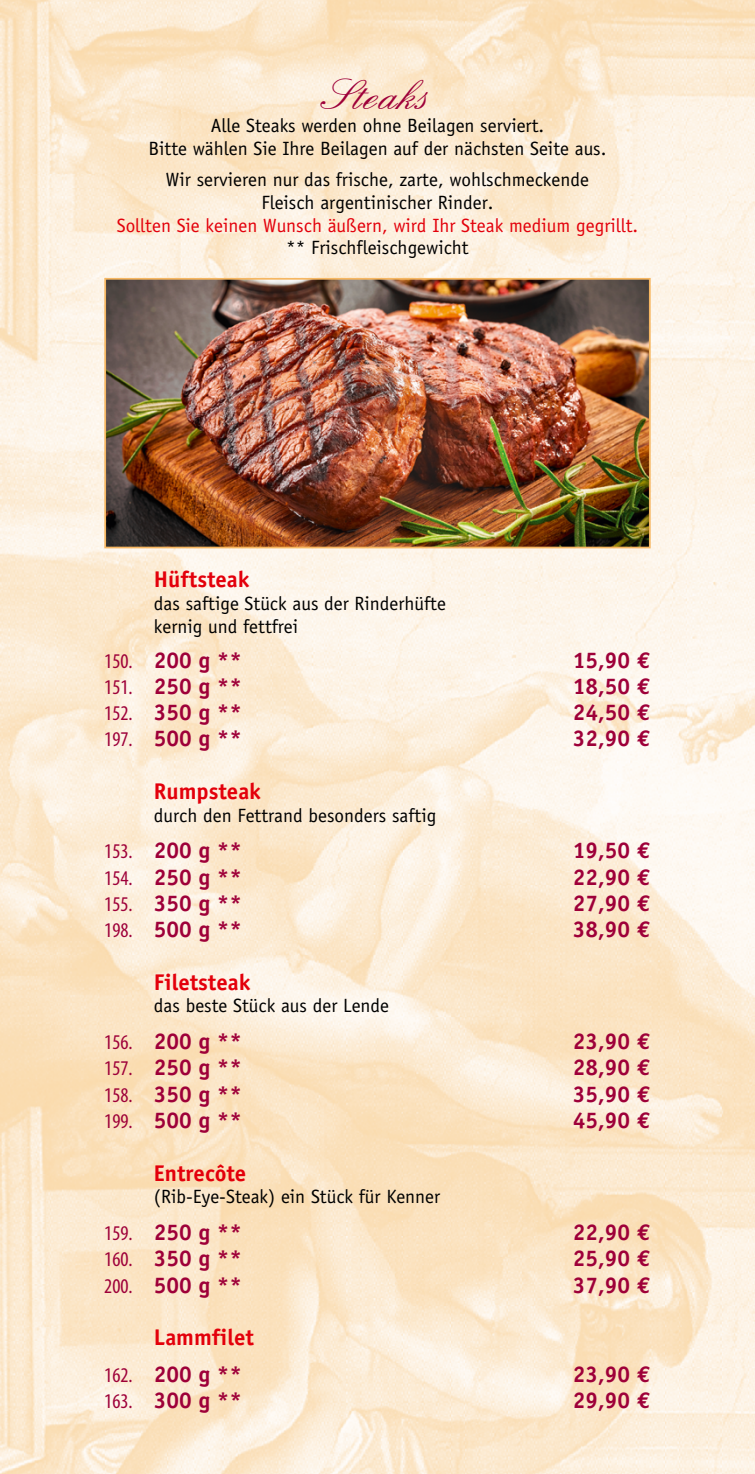
<style>
.page{position:relative;width:755px;height:1474px;background:#fff}
.page>*{position:absolute;margin:0;border:0;box-sizing:border-box;transform-origin:0 0}
.t1{font:45.5px "English 157 BT";color:#9e0039}
.t2{font:700 22.75px "Officina Sans";color:#9e0039}
.t3{font:700 22.75px/36.8px "Officina Sans";color:#e3000b}
.t4{font:19.25px/22.8px "Officina Sans";color:#000;text-align:center}
.t5{font:19.25px "Officina Sans";color:#e3000b}
.s1{font-family:"Myriad Pro";font-weight:400;font-stretch:condensed;font-size:21px}
.s2{font-family:"Euro Mono Std"}
.s3{font-family:"Myriad Pro";font-weight:400;font-stretch:condensed;font-size:21px;color:#9e0039}
.s4{color:#9e0039}
</style>
<div class="page">
<img style="left:0;top:0;width:754px;height:1473px">
<img style="left:107px;top:281px;width:540px;height:264px">
<div style="left:104px;top:278px;width:546px;height:270px;border:2px solid #f6b762"></div>
<h1 class="t1" style="left:328px;top:71px;width:108px">Steaks</h1>
<p class="t4" style="left:148px;top:114px;width:459px">Alle Steaks werden ohne Beilagen serviert.<br>Bitte wählen Sie Ihre Beilagen auf der nächsten Seite aus.</p>
<p class="t4" style="left:166px;top:168px;width:424px">Wir servieren nur das frische, zarte, wohlschmeckende<br>Fleisch argentinischer Rinder.</p>
<p class="t5" style="left:117px;top:214px;width:522px">Sollten Sie keinen Wunsch äußern, wird Ihr Steak medium gegrillt.</p>
<p class="t4" style="left:286px;top:236px;width:184px">** Frischfleischgewicht</p>
<p class="t3" style="left:154px;top:560px;width:97px">Hüftsteak</p>
<p class="t4" style="left:154px;top:592px;width:293px;text-align:left">das saftige Stück aus der Rinderhüfte kernig und fettfrei</p>
<p class="t2" style="left:104px;top:645px;width:139px"><span class="s1">150.</span> 200 g **</p>
<p class="t2" style="left:572px;top:645px;width:79px">15,90 <span class="s2">€</span></p>
<p class="t2" style="left:104px;top:672px;width:139px"><span class="s1">151.</span> 250 g **</p>
<p class="t2" style="left:572px;top:672px;width:79px">18,50 <span class="s2">€</span></p>
<p class="t2" style="left:104px;top:698px;width:139px"><span class="s1">152.</span> 350 g **</p>
<p class="t2" style="left:572px;top:698px;width:79px">24,50 <span class="s2">€</span></p>
<p class="t2" style="left:104px;top:724px;width:139px"><span class="s1">197.</span> 500 g **</p>
<p class="t2" style="left:572px;top:724px;width:79px">32,90 <span class="s2">€</span></p>
<p class="t3" style="left:154px;top:772px;width:109px">Rumpsteak</p>
<p class="t4" style="left:154px;top:803px;width:284px">durch den Fettrand besonders saftig</p>
<p class="t2" style="left:104px;top:836px;width:139px"><span class="s1">153.</span> 200 g **</p>
<p class="t2" style="left:572px;top:836px;width:79px">19,50 <span class="s2">€</span></p>
<p class="t2" style="left:104px;top:862px;width:139px"><span class="s1">154.</span> 250 g **</p>
<p class="t2" style="left:572px;top:862px;width:79px">22,90 <span class="s2">€</span></p>
<p class="t2" style="left:104px;top:889px;width:139px"><span class="s1">155.</span> 350 g **</p>
<p class="t2" style="left:572px;top:889px;width:79px">27,90 <span class="s2">€</span></p>
<p class="t2" style="left:104px;top:915px;width:139px"><span class="s1">198.</span> 500 g **</p>
<p class="t2" style="left:572px;top:915px;width:79px">38,90 <span class="s2">€</span></p>
<p class="t3" style="left:154px;top:963px;width:98px">Filetsteak</p>
<p class="t4" style="left:154px;top:994px;width:236px">das beste Stück aus der Lende</p>
<p class="t2" style="left:104px;top:1027px;width:139px"><span class="s1">156.</span> 200 g **</p>
<p class="t2" style="left:572px;top:1027px;width:79px">23,90 <span class="s2">€</span></p>
<p class="t2" style="left:104px;top:1053px;width:139px"><span class="s1">157.</span> 250 g **</p>
<p class="t2" style="left:572px;top:1053px;width:79px">28,90 <span class="s2">€</span></p>
<p class="t2" style="left:104px;top:1079px;width:139px"><span class="s1">158.</span> 350 g **</p>
<p class="t2" style="left:572px;top:1079px;width:79px">35,90 <span class="s2">€</span></p>
<p class="t2" style="left:104px;top:1106px;width:139px"><span class="s1">199.</span> 500 g **</p>
<p class="t2" style="left:572px;top:1106px;width:79px">45,90 <span class="s2">€</span></p>
<p class="t3" style="left:154px;top:1154px;width:94px">Entrecôte</p>
<p class="t4" style="left:154px;top:1185px;width:287px">(Rib-Eye-Steak) ein Stück für Kenner</p>
<p class="t2" style="left:104px;top:1218px;width:139px"><span class="s1">159.</span> 250 g **</p>
<p class="t2" style="left:572px;top:1218px;width:79px">22,90 <span class="s2">€</span></p>
<p class="t2" style="left:104px;top:1244px;width:139px"><span class="s1">160.</span> 350 g **</p>
<p class="t2" style="left:572px;top:1244px;width:79px">25,90 <span class="s2">€</span></p>
<p class="t2" style="left:104px;top:1270px;width:139px"><span class="s1">200.</span> 500 g **</p>
<p class="t2" style="left:572px;top:1270px;width:79px">37,90 <span class="s2">€</span></p>
<p class="t3" style="left:104px;top:1318px;width:151px;text-indent:50px">Lammfilet<br><span class="s3">162.</span> <span class="s4">200 g **</span></p>
<p class="t2" style="left:572px;top:1359px;width:79px">23,90 <span class="s2">€</span></p>
<p class="t2" style="left:104px;top:1386px;width:139px"><span class="s1">163.</span> 300 g **</p>
<p class="t2" style="left:572px;top:1386px;width:79px">29,90 <span class="s2">€</span></p>
</div>
